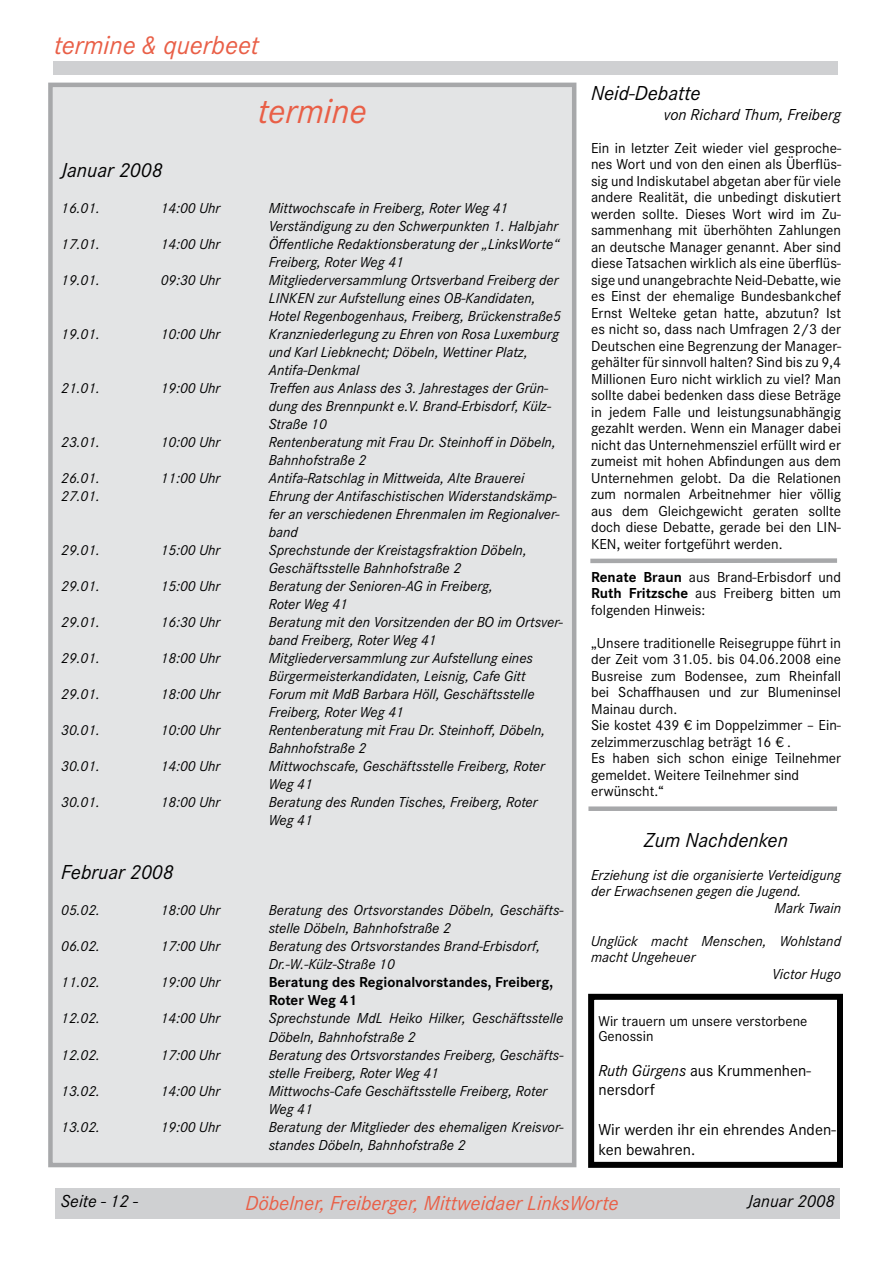
<style>
.page{position:relative;width:893px;height:1263px;background:#fff}
.page>*{position:absolute;margin:0;border:0;box-sizing:border-box;transform-origin:0 0}
.t1{font:italic 36px "Corporate S";color:#e95f47}
.t2{font:italic 27px "Corporate S";color:#e95f47}
.t3{font:italic 21px "Corporate S";color:#000}
.t4{font:italic 21px "Corporate S";color:#e95f47}
.t5{font:italic 18px "Corporate S";color:#000}
.t6{font:16.5px/19.8px "Corporate S";color:#000}
.t7{font:italic 16.5px "Corporate S";color:#000}
.t8{font:italic 15px/18px "Corporate S";color:#000}
.t9{font:15px/16.5px "Corporate S";color:#000;text-align:justify}
.t10{font:700 15px/18px "Corporate S";color:#000}
.t11{font:14.85px/14.9px "Corporate S";color:#000}
.s1{font-weight:700}
.s2{font-style:italic}
</style>
<div class="page">
<div style="left:55px;top:1188px;width:785px;height:30px;background:#cfd0d2"></div>
<div style="left:50px;top:85px;width:524px;height:1080px;background:#e3e4e5"></div>
<div style="left:48px;top:83px;width:528px;height:1084px;border:4px solid #a7a8aa"></div>
<div style="left:53px;top:61px;width:785px;height:13px;background:#cfd0d2"></div>
<div style="left:588px;top:994px;width:255px;height:174px;border:6px solid #000"></div>
<div style="left:590px;top:558px;width:247px;height:5px;background:#a7a8aa"></div>
<div style="left:588px;top:806px;width:249px;height:5px;background:#a7a8aa"></div>
<h2 class="t2" style="left:54px;top:30px;width:206px">termine &amp; querbeet</h2>
<h1 class="t1" style="left:258px;top:91px;width:111px">termine</h1>
<h3 class="t3" style="left:61px;top:159px;width:103px">Januar 2008</h3>
<p class="t8" style="left:61px;top:200px;width:40px">16.01.</p>
<p class="t8" style="left:161px;top:200px;width:61px">14:00 Uhr</p>
<p class="t8" style="left:269px;top:200px;width:291px">Mittwochscafe in Freiberg, Roter Weg 41<br>Verständigung zu den Schwerpunkten 1. Halbjahr</p>
<p class="t8" style="left:61px;top:236px;width:40px">17.01.</p>
<p class="t8" style="left:161px;top:236px;width:61px">14:00 Uhr</p>
<p class="t8" style="left:269px;top:236px;width:292px">Öffentliche Redaktionsberatung der „LinksWorte“<br>Freiberg, Roter Weg 41</p>
<p class="t8" style="left:61px;top:272px;width:40px">19.01.</p>
<p class="t8" style="left:161px;top:272px;width:61px">09:30 Uhr</p>
<p class="t8" style="left:269px;top:272px;width:294px">Mitgliederversammlung Ortsverband Freiberg der<br>LINKEN zur Aufstellung eines OB-Kandidaten,<br>Hotel Regenbogenhaus, Freiberg, Brückenstraße5</p>
<p class="t8" style="left:61px;top:326px;width:40px">19.01.</p>
<p class="t8" style="left:161px;top:326px;width:61px">10:00 Uhr</p>
<p class="t8" style="left:269px;top:326px;width:292px">Kranzniederlegung zu Ehren von Rosa Luxemburg und Karl Liebknecht; Döbeln, Wettiner Platz,<br>Antifa-Denkmal</p>
<p class="t8" style="left:61px;top:380px;width:40px">21.01.</p>
<p class="t8" style="left:161px;top:380px;width:61px">19:00 Uhr</p>
<p class="t8" style="left:269px;top:380px;width:284px">Treffen aus Anlass des 3. Jahrestages der Grün&shy;dung des Brennpunkt e.V. Brand-Erbisdorf, Külz-<br>Straße 10</p>
<p class="t8" style="left:61px;top:434px;width:40px">23.01.</p>
<p class="t8" style="left:161px;top:434px;width:61px">10:00 Uhr</p>
<p class="t8" style="left:269px;top:434px;width:289px">Rentenberatung mit Frau Dr. Steinhoff in Döbeln,<br>Bahnhofstraße 2</p>
<p class="t8" style="left:61px;top:470px;width:40px">26.01.</p>
<p class="t8" style="left:161px;top:470px;width:61px">11:00 Uhr</p>
<p class="t8" style="left:269px;top:470px;width:257px">Antifa-Ratschlag in Mittweida, Alte Brauerei</p>
<p class="t8" style="left:61px;top:488px;width:40px">27.01.</p>
<p class="t8" style="left:269px;top:488px;width:293px">Ehrung der Antifaschistischen Widerstandskämp&shy;fer an verschiedenen Ehrenmalen im Regionalver&shy;band</p>
<p class="t8" style="left:61px;top:542px;width:40px">29.01.</p>
<p class="t8" style="left:161px;top:542px;width:61px">15:00 Uhr</p>
<p class="t8" style="left:269px;top:542px;width:260px">Sprechstunde der Kreistagsfraktion Döbeln,<br>Geschäftsstelle Bahnhofstraße 2</p>
<p class="t8" style="left:61px;top:578px;width:40px">29.01.</p>
<p class="t8" style="left:161px;top:578px;width:61px">15:00 Uhr</p>
<p class="t8" style="left:269px;top:578px;width:226px">Beratung der Senioren-AG in Freiberg,<br>Roter Weg 41</p>
<p class="t8" style="left:61px;top:614px;width:40px">29.01.</p>
<p class="t8" style="left:161px;top:614px;width:61px">16:30 Uhr</p>
<p class="t8" style="left:269px;top:614px;width:296px">Beratung mit den Vorsitzenden der BO im Ortsver&shy;band Freiberg, Roter Weg 41</p>
<p class="t8" style="left:61px;top:650px;width:40px">29.01.</p>
<p class="t8" style="left:161px;top:650px;width:61px">18:00 Uhr</p>
<p class="t8" style="left:269px;top:650px;width:266px">Mitgliederversammlung zur Aufstellung eines<br>Bürgermeisterkandidaten, Leisnig, Cafe Gitt</p>
<p class="t8" style="left:61px;top:686px;width:40px">29.01.</p>
<p class="t8" style="left:161px;top:686px;width:61px">18:00 Uhr</p>
<p class="t8" style="left:269px;top:686px;width:267px">Forum mit MdB Barbara Höll, Geschäftsstelle<br>Freiberg, Roter Weg 41</p>
<p class="t8" style="left:61px;top:722px;width:40px">30.01.</p>
<p class="t8" style="left:161px;top:722px;width:61px">10:00 Uhr</p>
<p class="t8" style="left:269px;top:722px;width:278px">Rentenberatung mit Frau Dr. Steinhoff, Döbeln,<br>Bahnhofstraße 2</p>
<p class="t8" style="left:61px;top:758px;width:40px">30.01.</p>
<p class="t8" style="left:161px;top:758px;width:61px">14:00 Uhr</p>
<p class="t8" style="left:269px;top:758px;width:278px">Mittwochscafe, Geschäftsstelle Freiberg, Roter<br>Weg 41</p>
<p class="t8" style="left:61px;top:794px;width:40px">30.01.</p>
<p class="t8" style="left:161px;top:794px;width:61px">18:00 Uhr</p>
<p class="t8" style="left:269px;top:794px;width:270px">Beratung des Runden Tisches, Freiberg, Roter<br>Weg 41</p>
<h3 class="t3" style="left:61px;top:861px;width:114px">Februar 2008</h3>
<p class="t8" style="left:61px;top:902px;width:40px">05.02.</p>
<p class="t8" style="left:161px;top:902px;width:61px">18:00 Uhr</p>
<p class="t8" style="left:269px;top:902px;width:296px">Beratung des Ortsvorstandes Döbeln, Geschäfts&shy;stelle Döbeln, Bahnhofstraße 2</p>
<p class="t8" style="left:61px;top:938px;width:40px">06.02.</p>
<p class="t8" style="left:161px;top:938px;width:61px">17:00 Uhr</p>
<p class="t8" style="left:269px;top:938px;width:273px">Beratung des Ortsvorstandes Brand-Erbisdorf,<br>Dr.-W.-Külz-Straße 10</p>
<p class="t8" style="left:61px;top:974px;width:40px">11.02.</p>
<p class="t8" style="left:161px;top:974px;width:61px">19:00 Uhr</p>
<p class="t10" style="left:269px;top:974px;width:286px">Beratung des Regionalvorstandes, Freiberg,<br>Roter Weg 41</p>
<p class="t8" style="left:61px;top:1010px;width:40px">12.02.</p>
<p class="t8" style="left:161px;top:1010px;width:61px">14:00 Uhr</p>
<p class="t8" style="left:269px;top:1010px;width:296px">Sprechstunde MdL Heiko Hilker, Geschäftsstelle<br>Döbeln, Bahnhofstraße 2</p>
<p class="t8" style="left:61px;top:1046px;width:40px">12.02.</p>
<p class="t8" style="left:161px;top:1046px;width:61px">17:00 Uhr</p>
<p class="t8" style="left:269px;top:1046px;width:296px">Beratung des Ortsvorstandes Freiberg, Geschäfts&shy;stelle Freiberg, Roter Weg 41</p>
<p class="t8" style="left:61px;top:1082px;width:40px">13.02.</p>
<p class="t8" style="left:161px;top:1082px;width:61px">14:00 Uhr</p>
<p class="t8" style="left:269px;top:1082px;width:280px">Mittwochs-Cafe Geschäftsstelle Freiberg, Roter<br>Weg 41</p>
<p class="t8" style="left:61px;top:1118px;width:40px">13.02.</p>
<p class="t8" style="left:161px;top:1118px;width:61px">19:00 Uhr</p>
<p class="t8" style="left:269px;top:1118px;width:296px">Beratung der Mitglieder des ehemaligen Kreisvor&shy;standes Döbeln, Bahnhofstraße 2</p>
<h3 class="t3" style="left:591px;top:81px;width:111px">Neid-Debatte</h3>
<p class="t7" style="left:664px;top:105px;width:179px">von Richard Thum, Freiberg</p>
<p class="t9" style="left:591px;top:140px;width:252px">Ein in letzter Zeit wieder viel gesproche&shy;nes Wort und von den einen als Überflüs&shy;sig und Indiskutabel abgetan aber für viele andere Realität, die unbedingt diskutiert werden sollte. Dieses Wort wird im Zu&shy;sammenhang mit überhöhten Zahlungen an deutsche Manager genannt. Aber sind diese Tatsachen wirklich als eine überflüs&shy;sige und unangebrachte Neid-Debatte, wie es Einst der ehemalige Bundesbankchef Ernst Welteke getan hatte, abzutun? Ist es nicht so, dass nach Umfragen 2/3 der Deutschen eine Begrenzung der Manager&shy;gehälter für sinnvoll halten? Sind bis zu 9,4<br>Millionen Euro nicht wirklich zu viel? Man sollte dabei bedenken dass diese Beträge in jedem Falle und leistungsunabhängig gezahlt werden. Wenn ein Manager dabei nicht das Unternehmensziel erfüllt wird er zumeist mit hohen Abfindungen aus dem Unternehmen gelobt. Da die Relationen zum normalen Arbeitnehmer hier völlig aus dem Gleichgewicht geraten sollte doch diese Debatte, gerade bei den LIN-KEN, weiter fortgeführt werden.</p>
<p class="t9" style="left:591px;top:569px;width:252px"><span class="s1">Renate Braun</span> aus Brand-Erbisdorf und <span class="s1">Ruth Fritzsche</span> aus Freiberg bitten um folgenden Hinweis:</p>
<p class="t9" style="left:591px;top:635px;width:252px;text-align:left">„Unsere traditionelle Reisegruppe führt in der Zeit vom 31.05. bis 04.06.2008 eine Busreise zum Bodensee, zum Rheinfall bei Schaffhausen und zur Blumeninsel Mainau durch.<br>Sie kostet 439 € im Doppelzimmer – Ein&shy;zelzimmerzuschlag beträgt 16 € .<br>Es haben sich schon einige Teilnehmer gemeldet. Weitere Teilnehmer sind erwünscht.“</p>
<h3 class="t3" style="left:644px;top:828px;width:145px">Zum Nachdenken</h3>
<p class="t8" style="left:591px;top:866px;width:252px">Erziehung ist die organisierte Verteidigung</p>
<p class="t8" style="left:591px;top:882px;width:212px">der Erwachsenen gegen die Jugend.</p>
<p class="t8" style="left:775px;top:899px;width:68px">Mark Twain</p>
<p class="t8" style="left:591px;top:932px;width:252px">Unglück macht Menschen, Wohlstand</p>
<p class="t8" style="left:591px;top:948px;width:106px">macht Ungeheuer</p>
<p class="t8" style="left:772px;top:965px;width:70px">Victor Hugo</p>
<p class="t11" style="left:598px;top:1014px;width:211px">Wir trauern um unsere verstorbene<br>Genossin</p>
<p class="t6" style="left:598px;top:1060px;width:214px"><span class="s2">Ruth Gürgens</span> aus Krummenhen&shy;nersdorf</p>
<p class="t6" style="left:598px;top:1120px;width:239px">Wir werden ihr ein ehrendes Anden&shy;ken bewahren.</p>
<p class="t5" style="left:61px;top:1191px;width:79px">Seite - 12 -</p>
<h3 class="t4" style="left:245px;top:1191px;width:375px">Döbelner, Freiberger, Mittweidaer LinksWorte</h3>
<p class="t5" style="left:748px;top:1190px;width:89px">Januar 2008</p>
</div>
